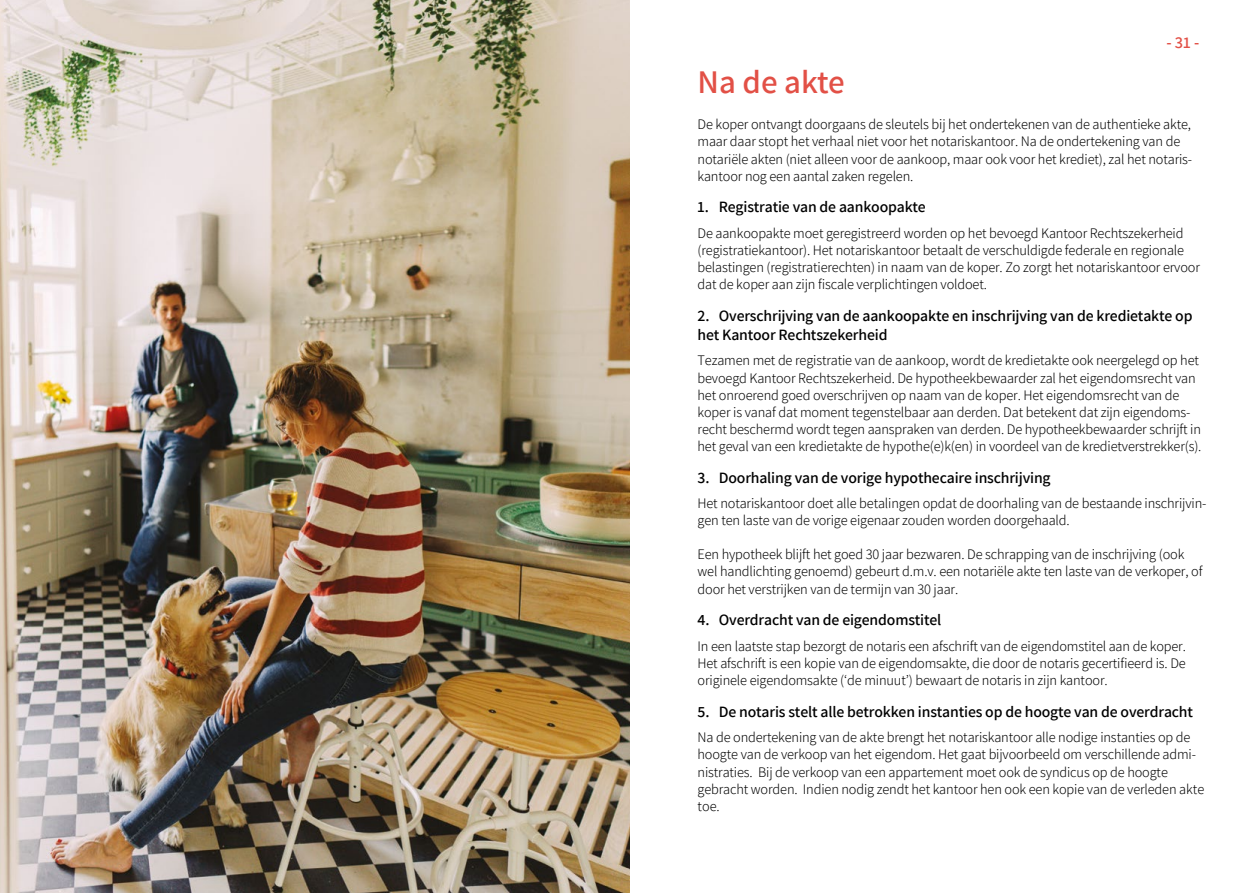
<style>
.page{position:relative;width:1259px;height:893px;background:#fff}
.page>*{position:absolute;margin:0;border:0;box-sizing:border-box;transform-origin:0 0}
.Titre_Chapitre{font:600 33px "Assistant";color:#e25046}
.t1{font:600 16.5px "Assistant";color:#e25046}
.t2{font:600 15.75px/18.9px "Assistant";letter-spacing:-.01em;color:#000}
.Body{font:300 14.25px/17.1px "Assistant";letter-spacing:-.01em;color:#000}
</style>
<div class="page">
<img style="left:0;top:0;width:629px;height:893px">
<p class="t1" style="left:1166px;top:31px;width:35px">- 31 -</p>
<p class="Titre_Chapitre" style="left:697px;top:60px;width:149px">Na de akte</p>
<p class="Body" style="left:697px;top:115px;width:496px">De koper ontvangt doorgaans de sleutels bij het ondertekenen van de authentieke akte, maar daar stopt het verhaal niet voor het notariskantoor. Na de ondertekening van de notariële akten (niet alleen voor de aankoop, maar ook voor het krediet), zal het notaris&shy;kantoor nog een aantal zaken regelen.</p>
<p class="t2" style="left:697px;top:197px;width:230px">1. Registratie van de aankoopakte</p>
<p class="Body" style="left:697px;top:224px;width:504px">De aankoopakte moet geregistreerd worden op het bevoegd Kantoor Rechtszekerheid (registratiekantoor). Het notariskantoor betaalt de verschuldigde federale en regionale belastingen (registratierechten) in naam van de koper. Zo zorgt het notariskantoor ervoor dat de koper aan zijn fiscale verplichtingen voldoet.</p>
<p class="t2" style="left:697px;top:305px;width:496px">2. Overschrijving van de aankoopakte en inschrijving van de kredietakte op het Kantoor Rechtszekerheid</p>
<p class="Body" style="left:697px;top:351px;width:505px">Tezamen met de registratie van de aankoop, wordt de kredietakte ook neergelegd op het bevoegd Kantoor Rechtszekerheid. De hypotheekbewaarder zal het eigendomsrecht van het onroerend goed overschrijven op naam van de koper. Het eigendomsrecht van de koper is vanaf dat moment tegenstelbaar aan derden. Dat betekent dat zijn eigendoms&shy;recht beschermd wordt tegen aanspraken van derden. De hypotheekbewaarder schrijft in het geval van een kredietakte de hypothe(e)k(en) in voordeel van de kredietverstrekker(s).</p>
<p class="t2" style="left:697px;top:467px;width:355px">3. Doorhaling van de vorige hypothecaire inschrijving</p>
<p class="Body" style="left:697px;top:494px;width:510px">Het notariskantoor doet alle betalingen opdat de doorhaling van de bestaande inschrijvin&shy;gen ten laste van de vorige eigenaar zouden worden doorgehaald.</p>
<p class="Body" style="left:697px;top:545px;width:506px">Een hypotheek blijft het goed 30 jaar bezwaren. De schrapping van de inschrijving (ook wel handlichting genoemd) gebeurt d.m.v. een notariële akte ten laste van de verkoper, of door het verstrijken van de termijn van 30 jaar.</p>
<p class="t2" style="left:697px;top:610px;width:245px">4. Overdracht van de eigendomstitel</p>
<p class="Body" style="left:697px;top:637px;width:490px;text-align:justify">In een laatste stap bezorgt de notaris een afschrift van de eigendomstitel aan de koper.<br>Het afschrift is een kopie van de eigendomsakte, die door de notaris gecertifieerd is. De originele eigendomsakte (‘de minuut’) bewaart de notaris in zijn kantoor.</p>
<p class="t2" style="left:697px;top:701px;width:497px">5. De notaris stelt alle betrokken instanties op de hoogte van de overdracht</p>
<p class="Body" style="left:697px;top:728px;width:508px">Na de ondertekening van de akte brengt het notariskantoor alle nodige instanties op de hoogte van de verkoop van het eigendom. Het gaat bijvoorbeeld om verschillende admi&shy;nistraties. Bij de verkoop van een appartement moet ook de syndicus op de hoogte gebracht worden. Indien nodig zendt het kantoor hen ook een kopie van de verleden akte toe.</p>
</div>
